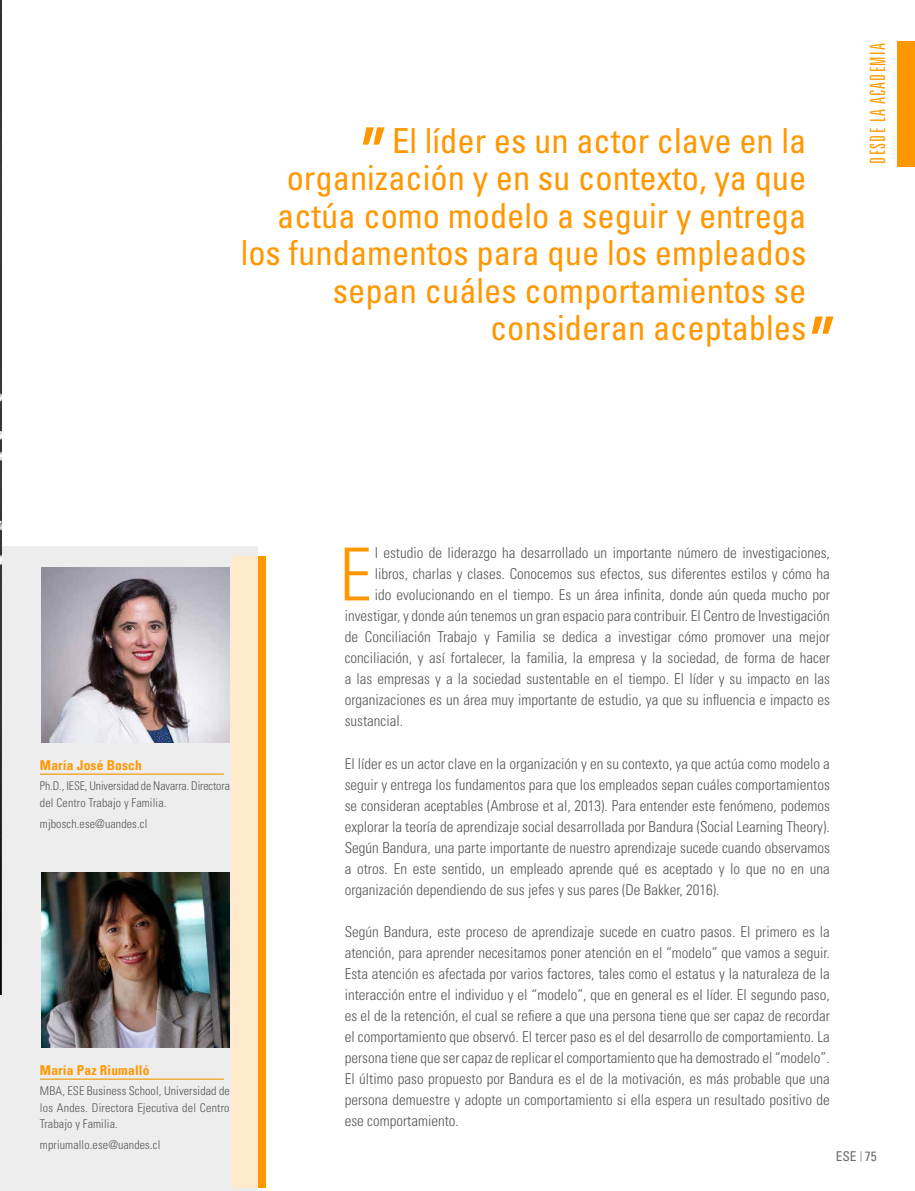
<style>
.page{position:relative;width:915px;height:1191px;background:#fff}
.page>*{position:absolute;margin:0;border:0;box-sizing:border-box;transform-origin:0 0}
.t1{font:300 condensed 73.2px "Univers LT Std";color:#ff9700}
.t2{font:condensed 34.5px/37.5px "Univers LT Std";color:#ff9700;text-align:right}
.t3{font:300 ultra-condensed 21px "Univers LT Std";letter-spacing:.06em;color:#ff9700}
.t4{font:300 condensed 15px/21px "Univers LT Std";color:#575756;text-align:justify}
.t5{font:700 condensed 13.5px "Univers LT Std";letter-spacing:.01em;color:#ff9700}
.t6{font:condensed 13.5px "Univers LT Std";color:#706f6f}
.t7{font:300 condensed 12px/16.5px "Univers LT Std";letter-spacing:.01em;color:#575756}
.s1{font-size:10.5px}
</style>
<div class="page">
<div style="left:897px;top:41px;width:17px;height:126px;background:#ff9700"></div>
<img style="left:0;top:0;width:2px;height:712px">
<hr style="left:0;top:712px;width:1px;height:283px;background:#000">
<div style="left:1px;top:546px;width:257px;height:645px;background:#ededed"></div>
<svg style="left:362px;top:127px;width:22px;height:18px"></svg>
<img style="left:41px;top:568px;width:189px;height:175px">
<img style="left:41px;top:873px;width:189px;height:174px">
<hr style="left:40px;top:773px;width:184px;height:1px;background:#ff9700">
<hr style="left:40px;top:1078px;width:184px;height:1px;background:#ff9700">
<svg style="left:231px;top:556px;width:34px;height:631px;background:#ffd9a2"></svg>
<svg style="left:811px;top:316px;width:22px;height:18px"></svg>
<h2 class="t2" style="left:240px;top:121px;width:567px">El líder es un actor clave en la organización y en su contexto, ya que actúa como modelo a seguir y entrega los fundamentos para que los empleados sepan cuáles comportamientos se consideran aceptables</h2>
<h3 class="t3" style="left:866px;top:164px;width:122px;rotate:-90deg">DESDE LA ACADEMIA</h3>
<p class="t5" style="left:40px;top:756px;width:103px">María José Bosch</p>
<p class="t7" style="left:40px;top:778px;width:191px">Ph.D., IESE, Universidad de Navarra. Directora del Centro Trabajo y Familia.</p>
<p class="t7" style="left:40px;top:815px;width:109px">mjbosch.ese@uandes.cl</p>
<p class="t5" style="left:40px;top:1061px;width:111px">María Paz Riumalló</p>
<p class="t7" style="left:40px;top:1082px;width:191px;text-align:justify">MBA, ESE Business School, Universidad de los Andes. Directora Ejecutiva del Centro Trabajo y Familia.</p>
<p class="t7" style="left:40px;top:1136px;width:122px">mpriumallo.ese@uandes.cl</p>
<h1 class="t1" style="left:339px;top:530px;width:34px">E</h1>
<p class="t4" style="left:374px;top:542px;width:456px">l estudio de liderazgo ha desarrollado un importante número de investigaciones,</p>
<p class="t4" style="left:374px;top:563px;width:456px">libros, charlas y clases. Conocemos sus efectos, sus diferentes estilos y cómo ha</p>
<p class="t4" style="left:374px;top:584px;width:456px">ido evolucionando en el tiempo. Es un área infinita, donde aún queda mucho por</p>
<p class="t4" style="left:344px;top:605px;width:486px">investigar, y donde aún tenemos un gran espacio para contribuir. El Centro de Investigación</p>
<p class="t4" style="left:344px;top:626px;width:486px">de Conciliación Trabajo y Familia se dedica a investigar cómo promover una mejor</p>
<p class="t4" style="left:344px;top:647px;width:486px">conciliación, y así fortalecer, la familia, la empresa y la sociedad, de forma de hacer</p>
<p class="t4" style="left:344px;top:668px;width:486px">a las empresas y a la sociedad sustentable en el tiempo. El líder y su impacto en las</p>
<p class="t4" style="left:344px;top:689px;width:486px">organizaciones es un área muy importante de estudio, ya que su influencia e impacto es</p>
<p class="t4" style="left:344px;top:710px;width:60px">sustancial.</p>
<p class="t4" style="left:344px;top:752px;width:486px">El líder es un actor clave en la organización y en su contexto, ya que actúa como modelo a seguir y entrega los fundamentos para que los empleados sepan cuáles comportamientos se consideran aceptables (Ambrose et al, 2013). Para entender este fenómeno, podemos explorar la teoría de aprendizaje social desarrollada por Bandura (Social Learning Theory).<br>Según Bandura, una parte importante de nuestro aprendizaje sucede cuando observamos a otros. En este sentido, un empleado aprende qué es aceptado y lo que no en una organización dependiendo de sus jefes y sus pares (De Bakker, 2016).</p>
<p class="t4" style="left:344px;top:920px;width:486px">Según Bandura, este proceso de aprendizaje sucede en cuatro pasos. El primero es la atención, para aprender necesitamos poner atención en el “modelo” que vamos a seguir.<br>Esta atención es afectada por varios factores, tales como el estatus y la naturaleza de la interacción entre el individuo y el “modelo”, que en general es el líder. El segundo paso, es el de la retención, el cual se refiere a que una persona tiene que ser capaz de recordar el comportamiento que observó. El tercer paso es el del desarrollo de comportamiento. La persona tiene que ser capaz de replicar el comportamiento que ha demostrado el “modelo”.<br>El último paso propuesto por Bandura es el de la motivación, es más probable que una persona demuestre y adopte un comportamiento si ella espera un resultado positivo de ese comportamiento.</p>
<p class="t6" style="left:835px;top:1147px;width:42px">ESE <span class="s1">|</span> 75</p>
</div>
